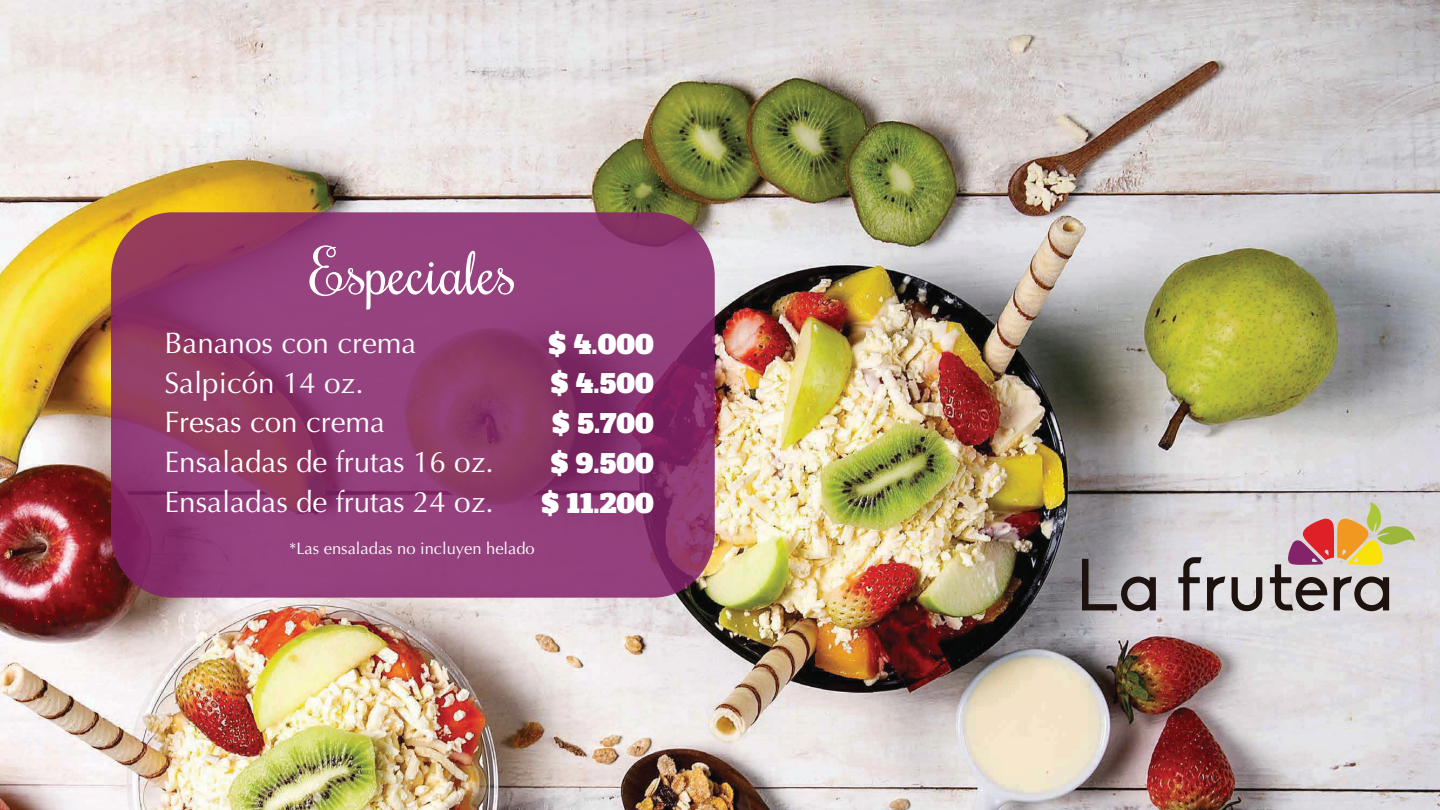
<style>
.page{position:relative;width:1440px;height:810px;background:#fff}
.page>*{position:absolute;margin:0;border:0;box-sizing:border-box;transform-origin:0 0}
.t1{font:60px "Rochester";color:#fff}
.t2{font:29.62px/39.8px "Optima";color:#fff}
.t3{font:25.5px/39.8px "Alfa Slab One";color:#fff;text-align:center}
.t4{font:16.5px "Optima";color:#fff}
</style>
<div class="page">
<img style="left:0;top:0;width:1440px;height:810px">
<svg style="left:1082px;top:559px;width:74px;height:52px;background:#878184"></svg>
<svg style="left:1178px;top:557px;width:47px;height:53px;background:#a5a1a3"></svg>
<svg style="left:1232px;top:577px;width:30px;height:34px"></svg>
<svg style="left:1270px;top:502px;width:145px;height:109px;background:#c1ab9b"></svg>
<svg style="left:111px;top:212px;width:604px;height:386px;background:#8f3a72"></svg>
<h1 class="t1" style="left:310px;top:233px;width:208px">Especiales</h1>
<p class="t2" style="left:164px;top:323px;width:331px">Bananos con crema<br>Salpicón 14 oz.<br>Fresas con crema<br>Ensaladas de frutas 16 oz.<br>Ensaladas de frutas 24 oz.</p>
<p class="t3" style="left:541px;top:325px;width:114px">$ 4.000 $ 4.500 $ 5.700 $ 9.500 $ 11.200</p>
<p class="t4" style="left:289px;top:539px;width:247px">*Las ensaladas no incluyen helado</p>
</div>
